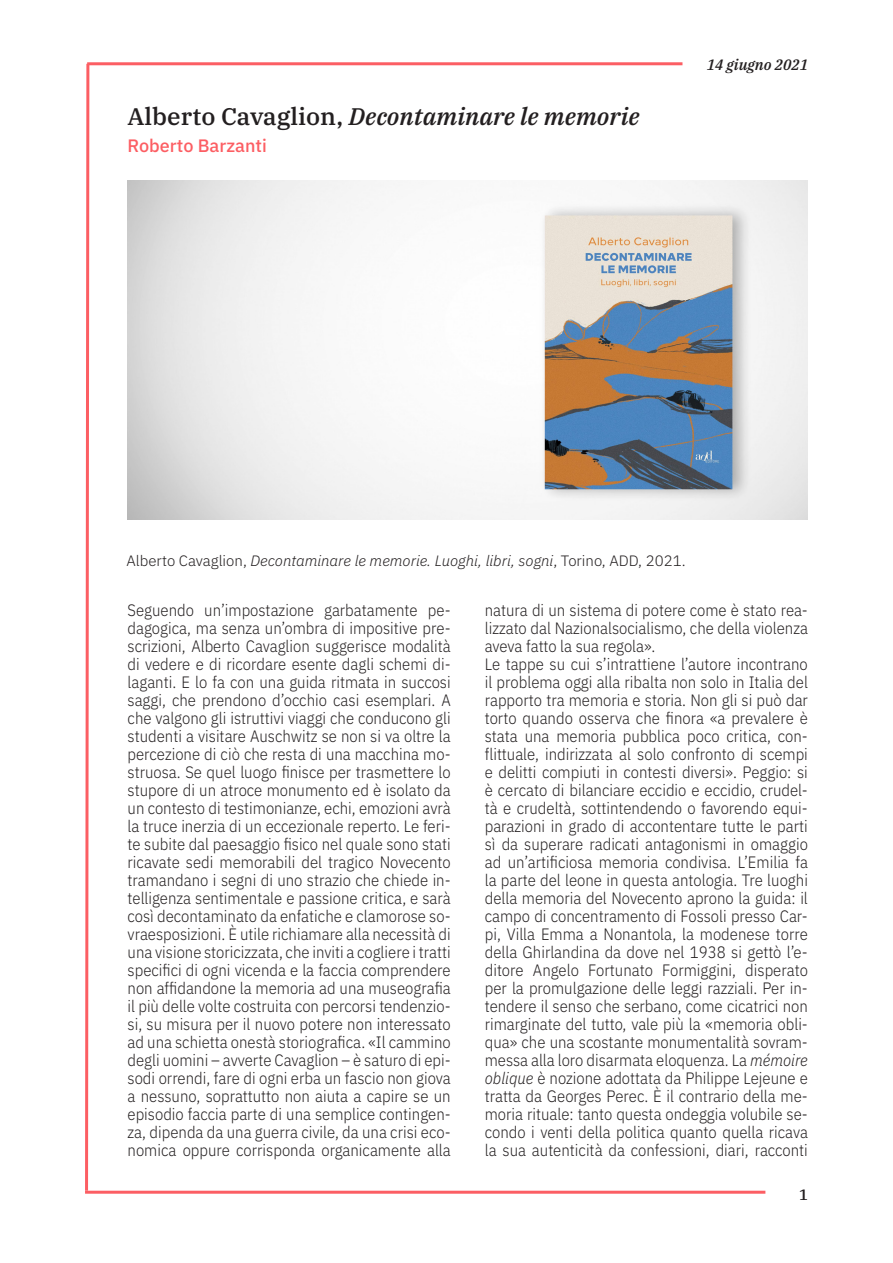
<style>
.page{position:relative;width:893px;height:1263px;background:#fff}
.page>*{position:absolute;margin:0;border:0;box-sizing:border-box;transform-origin:0 0}
.t1{font:italic 500 24px "IBM Plex Serif";color:#231f20}
.t2{font:500 18px "IBM Plex Sans";color:#fc5e63}
.t3{font:300 16.5px/18px "IBM Plex Sans";color:#231f20;text-align:justify;scale:.91 1}
.t4{font:italic 300 15px "IBM Plex Sans";color:#231f20}
.t5{font:italic 500 15px "IBM Plex Serif";color:#231f20}
.t6{font:500 15px "IBM Plex Serif";color:#231f20}
.s1{font-style:normal}
.s2{font-style:italic}
</style>
<div class="page">
<svg style="left:85px;top:63px;width:6px;height:1128px"></svg>
<hr style="left:87px;top:62px;width:595px;height:3px;background:#fc5e63">
<hr style="left:85px;top:1191px;width:680px;height:3px;background:#fc5e63">
<img style="left:128px;top:181px;width:680px;height:339px">
<p class="t1" style="left:128px;top:98px;width:513px"><span class="s1">Alberto Cavaglion,</span> Decontaminare le memorie</p>
<p class="t2" style="left:128px;top:132px;width:141px">Roberto Barzanti</p>
<p class="t5" style="left:707px;top:53px;width:103px">14 giugno 2021</p>
<p class="t4" style="left:126px;top:549px;width:561px"><span class="s1">Alberto Cavaglion,</span> Decontaminare le memorie. Luoghi, libri, sogni<span class="s1">, Torino, ADD, 2021.</span></p>
<p class="t3" style="left:128px;top:599px;width:357px">Seguendo un’impostazione garbatamente pe&shy;dagogica, ma senza un’ombra di impositive pre&shy;scrizioni, Alberto Cavaglion suggerisce modalità di vedere e di ricordare esente dagli schemi di&shy;laganti. E lo fa con una guida ritmata in succosi saggi, che prendono d’occhio casi esemplari. A che valgono gli istruttivi viaggi che conducono gli studenti a visitare Auschwitz se non si va oltre la percezione di ciò che resta di una macchina mo&shy;struosa. Se quel luogo finisce per trasmettere lo stupore di un atroce monumento ed è isolato da un contesto di testimonianze, echi, emozioni avrà la truce inerzia di un eccezionale reperto. Le feri&shy;te subite dal paesaggio fisico nel quale sono stati ricavate sedi memorabili del tragico Novecento tramandano i segni di uno strazio che chiede in&shy;telligenza sentimentale e passione critica, e sarà così decontaminato da enfatiche e clamorose so&shy;vraesposizioni. È utile richiamare alla necessità di una visione storicizzata, che inviti a cogliere i tratti specifici di ogni vicenda e la faccia comprendere non affidandone la memoria ad una museografia il più delle volte costruita con percorsi tendenzio&shy;si, su misura per il nuovo potere non interessato ad una schietta onestà storiografica. «Il cammino degli uomini – avverte Cavaglion – è saturo di epi&shy;sodi orrendi, fare di ogni erba un fascio non giova a nessuno, soprattutto non aiuta a capire se un episodio faccia parte di una semplice contingen&shy;za, dipenda da una guerra civile, da una crisi eco&shy;nomica oppure corrisponda organicamente alla</p>
<p class="t3" style="left:485px;top:599px;width:357px">natura di un sistema di potere come è stato rea&shy;lizzato dal Nazionalsocialismo, che della violenza aveva fatto la sua regola».</p>
<p class="t3" style="left:485px;top:653px;width:357px">Le tappe su cui s’intrattiene l’autore incontrano il problema oggi alla ribalta non solo in Italia del rapporto tra memoria e storia. Non gli si può dar torto quando osserva che finora «a prevalere è stata una memoria pubblica poco critica, con&shy;flittuale, indirizzata al solo confronto di scempi e delitti compiuti in contesti diversi». Peggio: si è cercato di bilanciare eccidio e eccidio, crudel&shy;tà e crudeltà, sottintendendo o favorendo equi&shy;parazioni in grado di accontentare tutte le parti sì da superare radicati antagonismi in omaggio ad un’artificiosa memoria condivisa. L’Emilia fa la parte del leone in questa antologia. Tre luoghi della memoria del Novecento aprono la guida: il campo di concentramento di Fossoli presso Car&shy;pi, Villa Emma a Nonantola, la modenese torre della Ghirlandina da dove nel 1938 si gettò l’e&shy;ditore Angelo Fortunato Formiggini, disperato per la promulgazione delle leggi razziali. Per in&shy;tendere il senso che serbano, come cicatrici non rimarginate del tutto, vale più la «memoria obli&shy;qua» che una scostante monumentalità sovram&shy;messa alla loro disarmata eloquenza. La <span class="s2">mémoire oblique</span> è nozione adottata da Philippe Lejeune e tratta da Georges Perec. È il contrario della me&shy;moria rituale: tanto questa ondeggia volubile se&shy;condo i venti della politica quanto quella ricava la sua autenticità da confessioni, diari, racconti</p>
<p class="t6" style="left:799px;top:1182px;width:10px">1</p>
</div>
